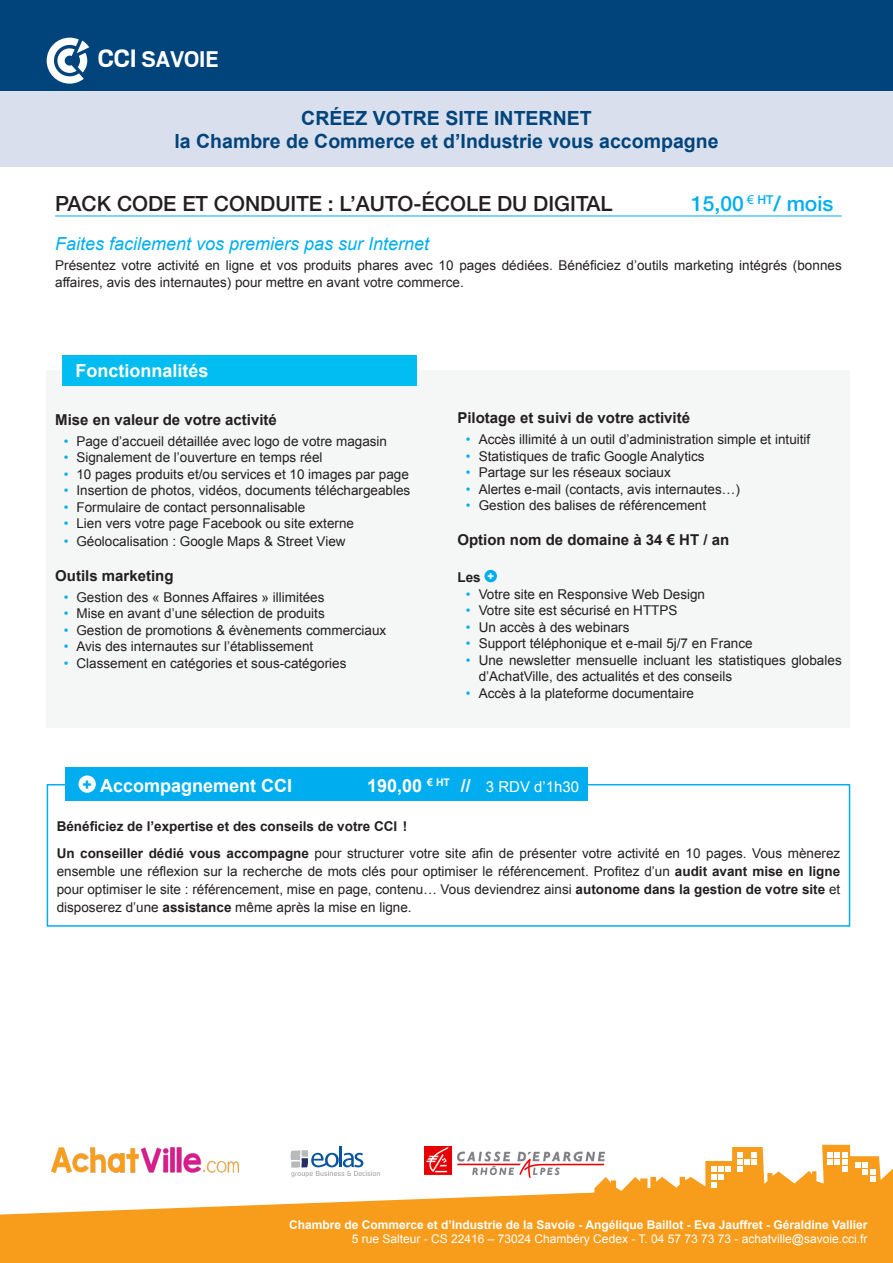
<style>
.page{position:relative;width:893px;height:1263px;background:#fff}
.page>*{position:absolute;margin:0;border:0;box-sizing:border-box;transform-origin:0 0}
.t1{font:700 25.2px "Scout";letter-spacing:-.005em;color:#fff}
.Style_de_paragraphe{font:500 21px "Helvetica Neue";color:#231f20}
.Style_de_paragraphe-2{font:500 21px "Helvetica Neue";color:#00aeef}
.t2{font:700 19.5px "Arial";color:#00447b}
.t3{font:italic 18px "Arial";color:#00aeef}
.t4{font:700 18px "Arial";color:#fff}
.t5{font:900 15.15px "Arial";color:#00aeef}
.t6{font:700 15px "Arial";color:#231f20}
.t7{font:15px "Arial";color:#fff}
.puce_bleu{font:13.5px/18px "Arial";color:#231f20}
.puce_bleu-2{font:700 13.5px "Arial";color:#231f20}
.t8{font:700 12px "Arial";color:#fff}
.t9{font:12px "Arial";color:#fff}
.t10{font:900 10.95px "Arial";color:#f5f6f6}
.s1{font-size:27.9px}
.s2{color:#00aeef}
.s3{font-weight:700;font-size:18px}
.s4{font-weight:700}
</style>
<div class="page">
<svg style="left:238px;top:1145px;width:655px;height:118px;fill:#f89c1c"></svg>
<svg style="left:711px;top:1167px;width:19px;height:20px"></svg>
<svg style="left:737px;top:1153px;width:20px;height:19px"></svg>
<svg style="left:827px;top:1153px;width:21px;height:19px"></svg>
<svg style="left:855px;top:1162px;width:20px;height:20px"></svg>
<svg style="left:0;top:1192px;width:596px;height:71px"></svg>
<div style="left:0;top:0;width:893px;height:91px;background:#00447b"></div>
<div style="left:0;top:91px;width:893px;height:76px;background:#d9dfec"></div>
<img style="left:51px;top:1147px;width:187px;height:26px">
<svg style="left:47px;top:38px;width:42px;height:46px"></svg>
<hr style="left:55px;top:216px;width:787px;height:1px;background:#00aeef">
<div style="left:47px;top:784px;width:803px;height:143px;border:2px solid #00aeef"></div>
<div style="left:66px;top:767px;width:522px;height:33px;background:#00aeef"></div>
<div style="left:79px;top:775px;width:17px;height:18px;background:#fff;border-radius:50%"></div>
<div style="left:47px;top:370px;width:803px;height:358px;background:#f5f6f6"></div>
<div style="left:484px;top:570px;width:13px;height:12px;background:#00aeef;border-radius:50%"></div>
<div style="left:63px;top:355px;width:354px;height:31px;background:#01bdf2"></div>
<hr style="left:340px;top:1146px;width:2px;height:21px;background:#08549f">
<svg style="left:291px;top:1150px;width:89px;height:27px"></svg>
<p class="t1" style="left:98px;top:46px;width:122px"><span class="s1">CCI</span> SAVOIE</p>
<p class="t2" style="left:301px;top:105px;width:292px">CRÉEZ VOTRE SITE INTERNET</p>
<p class="t2" style="left:174px;top:128px;width:545px">la Chambre de Commerce et d’Industrie vous accompagne</p>
<p class="Style_de_paragraphe" style="left:55px;top:191px;width:559px">PACK CODE ET CONDUITE : L’AUTO-ÉCOLE DU DIGITAL</p>
<p class="Style_de_paragraphe-2" style="left:691px;top:191px;width:144px">15,00 <sup>€</sup> <sup>HT</sup>/ mois</p>
<p class="t3" style="left:55px;top:232px;width:376px">Faites facilement vos premiers pas sur Internet</p>
<p class="puce_bleu" style="left:55px;top:258px;width:788px;line-height:16.2px">Présentez votre activité en ligne et vos produits phares avec 10 pages dédiées. Bénéficiez d’outils marketing intégrés (bonnes affaires, avis des internautes) pour mettre en avant votre commerce.</p>
<p class="t4" style="left:75px;top:358px;width:135px">Fonctionnalités</p>
<p class="t6" style="left:55px;top:410px;width:223px">Mise en valeur de votre activité</p>
<p class="puce_bleu" style="left:64px;top:432px;width:325px"><span class="s2">•</span> Page d’accueil détaillée avec logo de votre magasin</p>
<p class="puce_bleu" style="left:64px;top:448px;width:260px"><span class="s2">•</span> Signalement de l’ouverture en temps réel</p>
<p class="puce_bleu" style="left:64px;top:465px;width:347px"><span class="s2">•</span> 10 pages produits et/ou services et 10 images par page</p>
<p class="puce_bleu" style="left:64px;top:481px;width:348px"><span class="s2">•</span> Insertion de photos, vidéos, documents téléchargeables</p>
<p class="puce_bleu" style="left:64px;top:498px;width:243px"><span class="s2">•</span> Formulaire de contact personnalisable</p>
<p class="puce_bleu" style="left:64px;top:514px;width:292px"><span class="s2">•</span> Lien vers votre page Facebook ou site externe</p>
<p class="puce_bleu" style="left:64px;top:532px;width:283px"><span class="s2">•</span> Géolocalisation : Google Maps &amp; Street View</p>
<p class="t6" style="left:55px;top:566px;width:120px">Outils marketing</p>
<p class="puce_bleu" style="left:64px;top:588px;width:262px"><span class="s2">•</span> Gestion des « Bonnes Affaires » illimitées</p>
<p class="puce_bleu" style="left:64px;top:605px;width:263px"><span class="s2">•</span> Mise en avant d’une sélection de produits</p>
<p class="puce_bleu" style="left:64px;top:621px;width:324px"><span class="s2">•</span> Gestion de promotions &amp; évènements commerciaux</p>
<p class="puce_bleu" style="left:64px;top:638px;width:251px"><span class="s2">•</span> Avis des internautes sur l’établissement</p>
<p class="puce_bleu" style="left:64px;top:654px;width:284px"><span class="s2">•</span> Classement en catégories et sous-catégories</p>
<p class="t6" style="left:457px;top:408px;width:234px">Pilotage et suivi de votre activité</p>
<p class="puce_bleu" style="left:466px;top:430px;width:346px"><span class="s2">•</span> Accès illimité à un outil d’administration simple et intuitif</p>
<p class="puce_bleu" style="left:466px;top:447px;width:240px"><span class="s2">•</span> Statistiques de trafic Google Analytics</p>
<p class="puce_bleu" style="left:466px;top:463px;width:206px"><span class="s2">•</span> Partage sur les réseaux sociaux</p>
<p class="puce_bleu" style="left:466px;top:480px;width:275px"><span class="s2">•</span> Alertes e-mail (contacts, avis internautes…)</p>
<p class="puce_bleu" style="left:466px;top:496px;width:242px"><span class="s2">•</span> Gestion des balises de référencement</p>
<p class="t6" style="left:457px;top:530px;width:273px">Option nom de domaine à 34 € HT / an</p>
<p class="puce_bleu-2" style="left:457px;top:568px;width:25px">Les</p>
<p class="t10" style="left:487px;top:568px;width:9px">+</p>
<p class="puce_bleu" style="left:466px;top:585px;width:241px"><span class="s2">•</span> Votre site en Responsive Web Design</p>
<p class="puce_bleu" style="left:466px;top:602px;width:213px"><span class="s2">•</span> Votre site est sécurisé en HTTPS</p>
<p class="puce_bleu" style="left:466px;top:618px;width:165px"><span class="s2">•</span> Un accès à des webinars</p>
<p class="puce_bleu" style="left:466px;top:635px;width:288px"><span class="s2">•</span> Support téléphonique et e-mail 5j/7 en France</p>
<p class="puce_bleu" style="left:479px;top:652px;width:364px;line-height:16.5px;text-indent:-13px"><span class="s2">•</span> Une newsletter mensuelle incluant les statistiques globales d’AchatVille, des actualités et des conseils</p>
<p class="puce_bleu" style="left:466px;top:684px;width:230px"><span class="s2">•</span> Accès à la plateforme documentaire</p>
<p class="t5" style="left:82px;top:773px;width:11px">+</p>
<p class="t4" style="left:100px;top:773px;width:194px">Accompagnement CCI</p>
<p class="t7" style="left:367px;top:777px;width:213px"><span class="s3">190,00</span> <sup>€</sup> <sup>HT</sup> <span class="s3">//</span> 3 RDV d’1h30</p>
<p class="puce_bleu-2" style="left:57px;top:818px;width:352px">Bénéficiez de l’expertise et des conseils de votre CCI !</p>
<p class="puce_bleu" style="left:57px;top:845px;width:785px;text-align:justify"><span class="s4">Un conseiller dédié vous accompagne</span> pour structurer votre site afin de présenter votre activité en 10 pages. Vous mènerez ensemble une réflexion sur la recherche de mots clés pour optimiser le référencement. Profitez d’un <span class="s4">audit avant mise en ligne </span>pour optimiser le site : référencement, mise en page, contenu… Vous deviendrez ainsi <span class="s4">autonome dans la gestion de votre site</span> et disposerez d’une <span class="s4">assistance</span> même après la mise en ligne.</p>
<p class="t8" style="left:289px;top:1217px;width:580px">Chambre de Commerce et d’Industrie de la Savoie - Angélique Baillot - Eva Jauffret - Géraldine Vallier</p>
<p class="t9" style="left:352px;top:1231px;width:517px">5 rue Salteur - CS 22416 – 73024 Chambéry Cedex - T. 04 57 73 73 73 - achatville@savoie.cci.fr</p>
</div>
